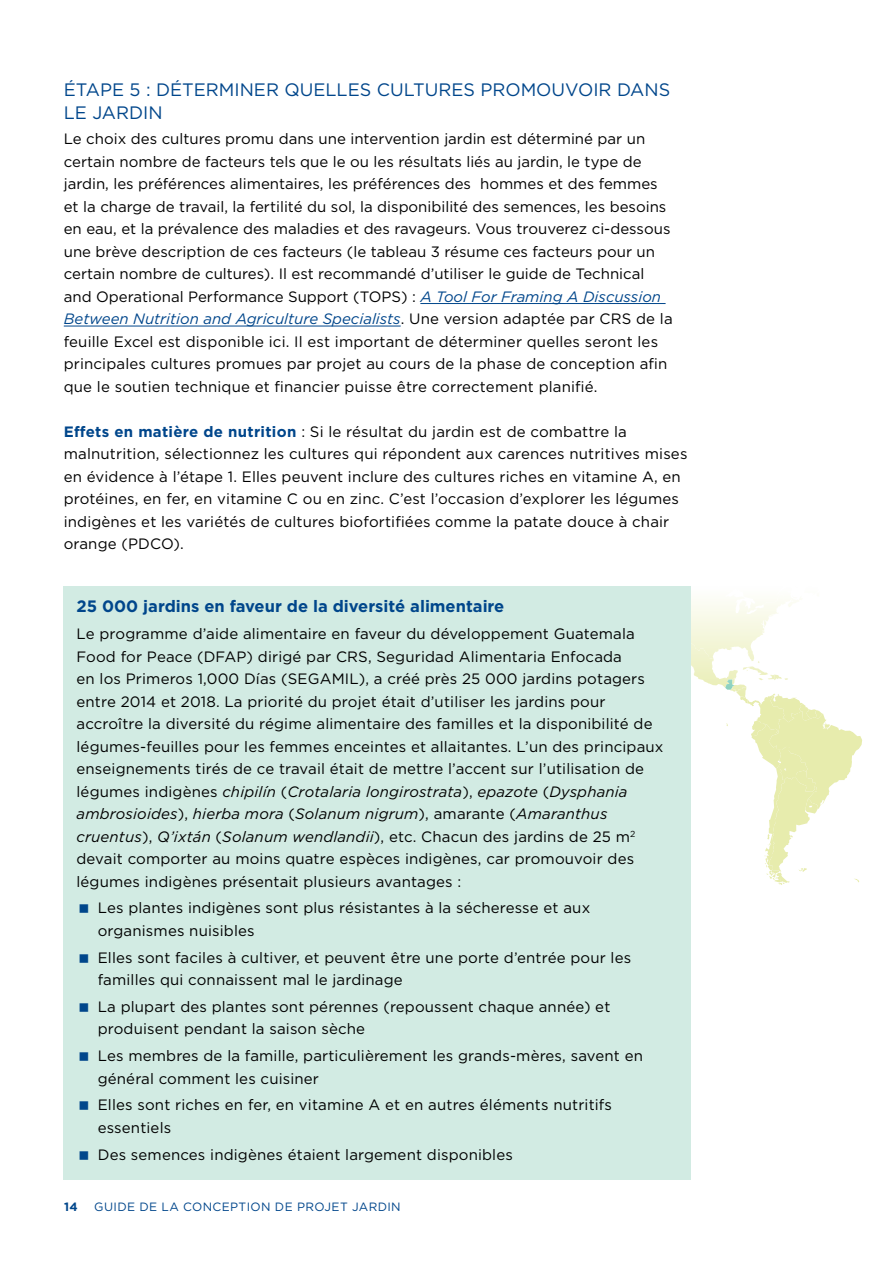
<style>
.page{position:relative;width:893px;height:1263px;background:#fff}
.page>*{position:absolute;margin:0;border:0;box-sizing:border-box;transform-origin:0 0}
.t1{font:18px/22.5px "Gotham";color:#00468b}
.t2{font:700 16.5px "Gotham";color:#00468b}
.t3{font:15px/22.5px "Gotham";letter-spacing:.01em;color:#000}
.t4{font:12px "Gotham";letter-spacing:.03em;color:#00468b}
.t5{font:700 12px "Gotham";color:#00468b}
.s1{font-style:italic;color:#00468b}
.s2{font-weight:700;color:#00468b}
.s3{font-style:italic}
</style>
<div class="page">
<hr style="left:420px;top:303px;width:246px;height:1px;background:#00468b">
<hr style="left:64px;top:326px;width:337px;height:1px;background:#00468b">
<div style="left:64px;top:586px;width:627px;height:42px;background:#d2ebe3"></div>
<div style="left:64px;top:618px;width:627px;height:289px;background:#d2ebe3"></div>
<div style="left:64px;top:893px;width:627px;height:63px;background:#d2ebe3"></div>
<div style="left:64px;top:942px;width:627px;height:63px;background:#d2ebe3"></div>
<div style="left:64px;top:991px;width:627px;height:63px;background:#d2ebe3"></div>
<div style="left:64px;top:1041px;width:627px;height:63px;background:#d2ebe3"></div>
<div style="left:64px;top:1090px;width:627px;height:63px;background:#d2ebe3"></div>
<div style="left:64px;top:1139px;width:627px;height:41px;background:#d2ebe3"></div>
<svg style="left:691px;top:601px;width:171px;height:284px"></svg>
<p class="t1" style="left:64px;top:78px;width:608px">ÉTAPE 5 : DÉTERMINER QUELLES CULTURES PROMOUVOIR DANS<br>LE JARDIN</p>
<p class="t3" style="left:64px;top:127px;width:610px">Le choix des cultures promu dans une intervention jardin est déterminé par un certain nombre de facteurs tels que le ou les résultats liés au jardin, le type de jardin, les préférences alimentaires, les préférences des hommes et des femmes et la charge de travail, la fertilité du sol, la disponibilité des semences, les besoins en eau, et la prévalence des maladies et des ravageurs. Vous trouverez ci-dessous une brève description de ces facteurs (le tableau 3 résume ces facteurs pour un certain nombre de cultures). Il est recommandé d’utiliser le guide de Technical and Operational Performance Support (TOPS) : <span class="s1">A Tool For Framing A Discussion Between Nutrition and Agriculture Specialists</span>. Une version adaptée par CRS de la feuille Excel est disponible ici. Il est important de déterminer quelles seront les principales cultures promues par projet au cours de la phase de conception afin que le soutien technique et financier puisse être correctement planifié.</p>
<p class="t3" style="left:64px;top:420px;width:625px"><span class="s2">Effets en matière de nutrition</span> : Si le résultat du jardin est de combattre la malnutrition, sélectionnez les cultures qui répondent aux carences nutritives mises en évidence à l’étape 1. Elles peuvent inclure des cultures riches en vitamine A, en protéines, en fer, en vitamine C ou en zinc. C’est l’occasion d’explorer les légumes indigènes et les variétés de cultures biofortifiées comme la patate douce à chair orange (PDCO).</p>
<p class="t2" style="left:77px;top:595px;width:429px">25 000 jardins en faveur de la diversité alimentaire</p>
<p class="t3" style="left:77px;top:622px;width:588px">Le programme d’aide alimentaire en faveur du développement Guatemala Food for Peace (DFAP) dirigé par CRS, Seguridad Alimentaria Enfocada<br>en los Primeros 1,000 Días (SEGAMIL), a créé près 25 000 jardins potagers entre 2014 et 2018. La priorité du projet était d’utiliser les jardins pour accroître la diversité du régime alimentaire des familles et la disponibilité de légumes-feuilles pour les femmes enceintes et allaitantes. L’un des principaux enseignements tirés de ce travail était de mettre l’accent sur l’utilisation de légumes indigènes <span class="s3">chipilín</span> (<span class="s3">Crotalaria longirostrata</span>), <span class="s3">epazote</span> (<span class="s3">Dysphania ambrosioides</span>), <span class="s3">hierba mora</span> (<span class="s3">Solanum nigrum</span>), amarante (<span class="s3">Amaranthus cruentus</span>), <span class="s3">Q’ixtán</span> (<span class="s3">Solanum wendlandii</span>), etc. Chacun des jardins de 25 m<sup>2 </sup>devait comporter au moins quatre espèces indigènes, car promouvoir des légumes indigènes présentait plusieurs avantages :</p>
<p class="t3" style="left:98px;top:896px;width:494px">Les plantes indigènes sont plus résistantes à la sécheresse et aux organismes nuisibles</p>
<p class="t3" style="left:98px;top:946px;width:535px">Elles sont faciles à cultiver, et peuvent être une porte d’entrée pour les familles qui connaissent mal le jardinage</p>
<p class="t3" style="left:98px;top:995px;width:514px">La plupart des plantes sont pérennes (repoussent chaque année) et produisent pendant la saison sèche</p>
<p class="t3" style="left:98px;top:1044px;width:547px">Les membres de la famille, particulièrement les grands-mères, savent en général comment les cuisiner</p>
<p class="t3" style="left:98px;top:1093px;width:516px">Elles sont riches en fer, en vitamine A et en autres éléments nutritifs essentiels</p>
<p class="t3" style="left:98px;top:1143px;width:417px">Des semences indigènes étaient largement disponibles</p>
<p class="t5" style="left:64px;top:1199px;width:15px">14</p>
<p class="t4" style="left:94px;top:1199px;width:308px">GUIDE DE LA CONCEPTION DE PROJET JARDIN</p>
</div>
